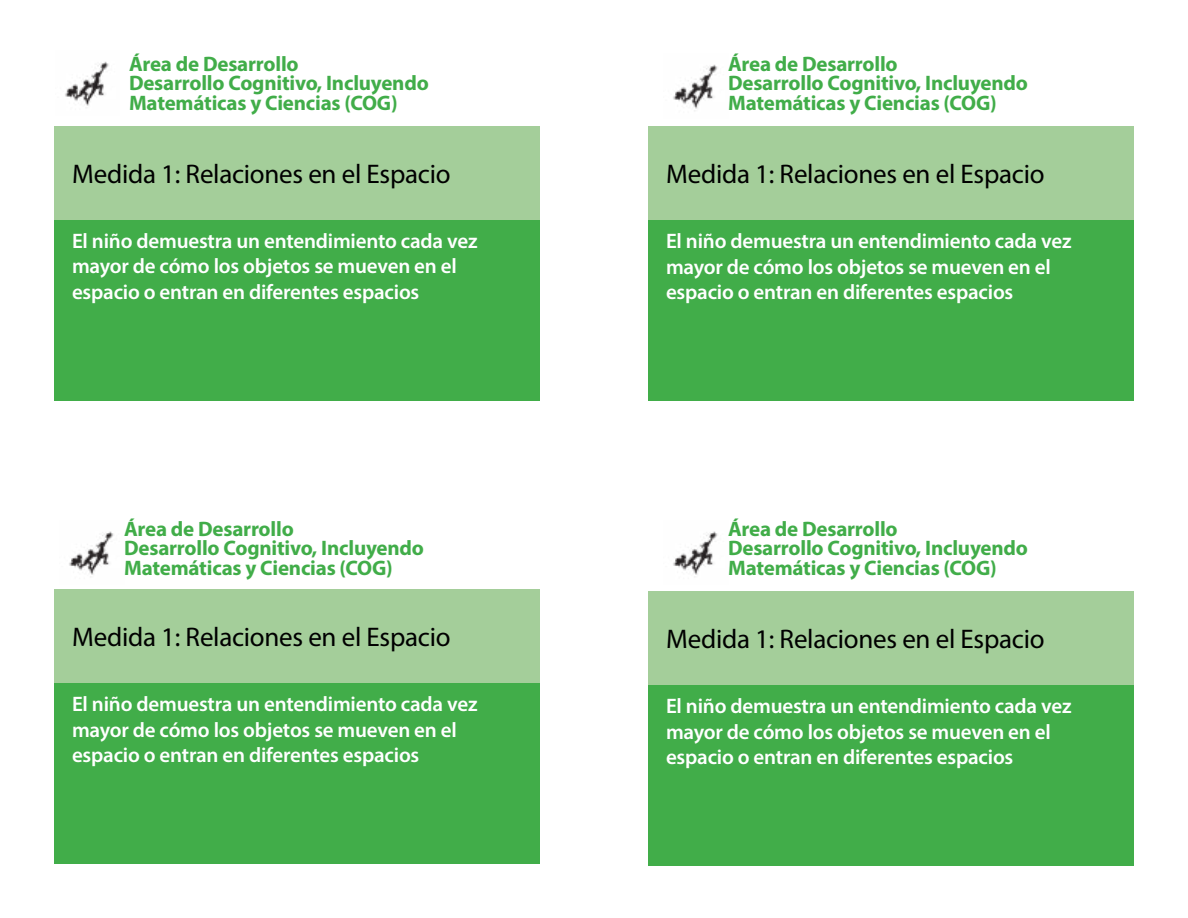
<style>
.page{position:relative;width:1188px;height:918px;background:#fff}
.page>*{position:absolute;margin:0;border:0;box-sizing:border-box;transform-origin:0 0}
.Measure{font:27px "Myriad Pro";letter-spacing:-.01em;color:#000}
.Measure_description{font:600 21px/25.5px "Myriad Pro";letter-spacing:-.01em;color:#fff}
.t1{font:700 21px/19.5px "Myriad Pro";letter-spacing:-.01em;color:#41ad49}
</style>
<div class="page">
<img style="left:65px;top:61px;width:44px;height:45px">
<img style="left:673px;top:64px;width:45px;height:47px">
<img style="left:673px;top:531px;width:45px;height:46px">
<img style="left:69px;top:531px;width:45px;height:46px">
<div style="left:54px;top:214px;width:486px;height:187px;background:#41ad49"></div>
<div style="left:648px;top:214px;width:486px;height:187px;background:#41ad49"></div>
<div style="left:54px;top:677px;width:486px;height:187px;background:#41ad49"></div>
<div style="left:648px;top:680px;width:486px;height:186px;background:#41ad49"></div>
<div style="left:54px;top:126px;width:486px;height:94px;background:#a4ce9a"></div>
<div style="left:648px;top:126px;width:486px;height:94px;background:#a4ce9a"></div>
<div style="left:54px;top:590px;width:486px;height:93px;background:#a4ce9a"></div>
<div style="left:648px;top:592px;width:486px;height:93px;background:#a4ce9a"></div>
<p class="t1" style="left:129px;top:53px;width:301px">Área de Desarrollo<br>Desarrollo Cognitivo, Incluyendo<br>Matemáticas y Ciencias (COG)</p>
<p class="t1" style="left:728px;top:53px;width:301px">Área de Desarrollo<br>Desarrollo Cognitivo, Incluyendo<br>Matemáticas y Ciencias (COG)</p>
<p class="Measure" style="left:72px;top:157px;width:380px">Medida 1: Relaciones en el Espacio</p>
<p class="Measure" style="left:666px;top:158px;width:380px">Medida 1: Relaciones en el Espacio</p>
<p class="Measure_description" style="left:72px;top:228px;width:407px">El niño demuestra un entendimiento cada vez mayor de cómo los objetos se mueven en el espacio o entran en diferentes espacios</p>
<p class="Measure_description" style="left:666px;top:228px;width:407px">El niño demuestra un entendimiento cada vez mayor de cómo los objetos se mueven en el espacio o entran en diferentes espacios</p>
<p class="t1" style="left:124px;top:518px;width:301px">Área de Desarrollo<br>Desarrollo Cognitivo, Incluyendo<br>Matemáticas y Ciencias (COG)</p>
<p class="t1" style="left:728px;top:518px;width:301px">Área de Desarrollo<br>Desarrollo Cognitivo, Incluyendo<br>Matemáticas y Ciencias (COG)</p>
<p class="Measure" style="left:72px;top:621px;width:380px">Medida 1: Relaciones en el Espacio</p>
<p class="Measure" style="left:666px;top:623px;width:380px">Medida 1: Relaciones en el Espacio</p>
<p class="Measure_description" style="left:72px;top:691px;width:407px">El niño demuestra un entendimiento cada vez mayor de cómo los objetos se mueven en el espacio o entran en diferentes espacios</p>
<p class="Measure_description" style="left:666px;top:693px;width:407px">El niño demuestra un entendimiento cada vez mayor de cómo los objetos se mueven en el espacio o entran en diferentes espacios</p>
</div>
